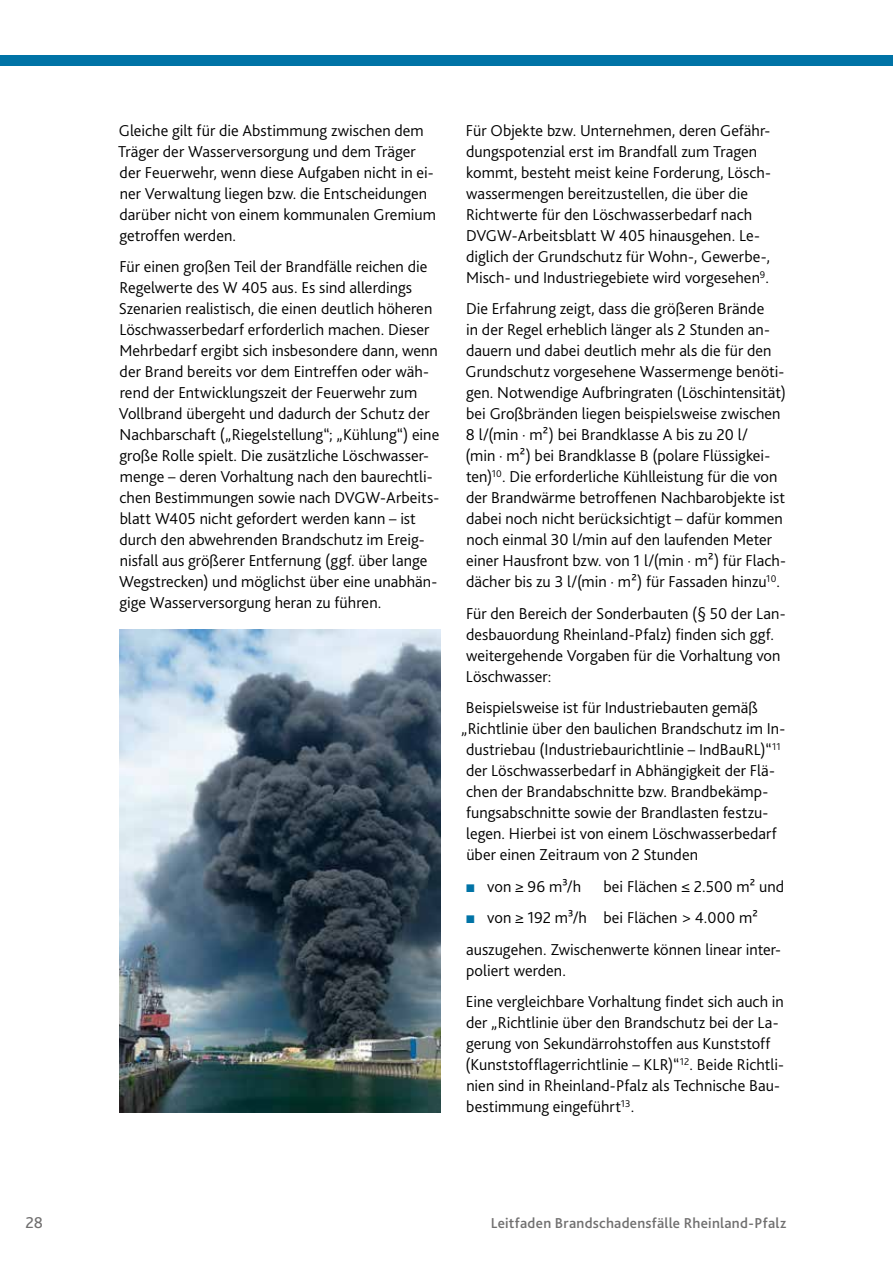
<style>
.page{position:relative;width:893px;height:1263px;background:#fff}
.page>*{position:absolute;margin:0;border:0;box-sizing:border-box;transform-origin:0 0}
.t1{font:300 16.5px/21px "Bliss 2";color:#000}
.t2{font:16.5px "Bliss 2";color:#706f6f}
.t3{font:500 15px "Bliss 2";letter-spacing:.015em;color:#706f6f}
.s1{font-family:"Arial";font-weight:400;color:#0073a6}
</style>
<div class="page">
<div style="left:0;top:55px;width:893px;height:11px;background:#0073a6"></div>
<img style="left:119px;top:629px;width:321px;height:483px">
<p class="t1" style="left:118px;top:119px;width:319px">Gleiche gilt für die Abstimmung zwischen dem Träger der Wasserversorgung und dem Träger der Feuerwehr, wenn diese Aufgaben nicht in ei&shy;ner Verwaltung liegen bzw. die Entscheidungen darüber nicht von einem kommunalen Gremium getroffen werden.</p>
<p class="t1" style="left:119px;top:256px;width:322px">Für einen großen Teil der Brandfälle reichen die Regelwerte des W 405 aus. Es sind allerdings Szenarien realistisch, die einen deutlich höheren Löschwasserbedarf erforderlich machen. Dieser Mehrbedarf ergibt sich insbesondere dann, wenn der Brand bereits vor dem Eintreffen oder wäh&shy;rend der Entwicklungszeit der Feuerwehr zum Vollbrand übergeht und dadurch der Schutz der N achbarschaft („Riegelstellung“; „Kühlung“) eine große Rolle spielt. Die zusätzliche Löschwasser&shy;menge – deren Vorhaltung nach den baurechtli&shy;chen Bestimmungen sowie nach DVGW-Arbeits&shy;blatt W405 nicht gefordert werden kann – ist durch den abwehrenden Brandschutz im Ereig&shy;nisfall aus größerer Entfernung (ggf. über lange Wegstrecken) und möglichst über eine unabhän&shy;gige Wasserversorgung heran zu führen.</p>
<p class="t1" style="left:466px;top:120px;width:306px">Für Objekte bzw. Unternehmen, deren Gefähr&shy;dungspotenzial erst im Brandfall zum Tragen kommt, besteht meist keine Forderung, Lösch&shy;wassermengen bereitzustellen, die über die Richtwerte für den Löschwasserbedarf nach DVGW-Arbeitsblatt W 405 hinausgehen. Le&shy;diglich der Grundschutz für Wohn-, Gewerbe-, Misch- und I ndustriegebiete wird vorgesehen<sup>9</sup>.</p>
<p class="t1" style="left:465px;top:298px;width:322px">Die Erfahrung zeigt, dass die größeren Brände<br>in der Regel erheblich länger als 2 Stunden an&shy;dauern und dabei deutlich mehr als die für den Grundschutz vorgesehene Wassermenge benöti&shy;gen. N otwendige Aufbringraten (Löschintensität) bei Großbränden liegen beispielsweise zwischen 8 l/(min · m²) bei Brandklasse A bis zu 20 l/<br>(min · m²) bei Brandklasse B (polare Flüssigkei&shy;ten)<sup>10</sup>. Die erforderliche Kühlleistung für die von der Brandwärme betroffenen N achbarobjekte ist dabei noch nicht berücksichtigt – dafür kommen noch einmal 30 l/min auf den laufenden Meter einer H ausfront bzw. von 1 l/(min · m²) für Flach&shy;dächer bis zu 3 l/(min · m²) für Fassaden hinzu<sup>10</sup>.</p>
<p class="t1" style="left:466px;top:602px;width:321px">Für den Bereich der Sonderbauten (§ 50 der Lan&shy;desbauordung Rheinland-Pfalz) finden sich ggf. weitergehende Vorgaben für die Vorhaltung von Löschwasser:</p>
<p class="t1" style="left:466px;top:697px;width:293px">Beispielsweise ist für I ndustriebauten gemäß</p>
<p class="t1" style="left:461px;top:718px;width:326px">„Richtlinie über den baulichen Brandschutz im I n-</p>
<p class="t1" style="left:466px;top:739px;width:316px">dustriebau (I ndustriebaurichtlinie – I ndBauRL)“<sup>11</sup></p>
<p class="t1" style="left:466px;top:760px;width:310px">der Löschwasserbedarf in Abhängigkeit der Flä-</p>
<p class="t1" style="left:466px;top:781px;width:304px">chen der Brandabschnitte bzw. Brandbekämp-</p>
<p class="t1" style="left:466px;top:802px;width:304px">fungsabschnitte sowie der Brandlasten festzu-</p>
<p class="t1" style="left:466px;top:823px;width:312px">legen. H ierbei ist von einem Löschwasserbedarf</p>
<p class="t1" style="left:466px;top:844px;width:233px">über einen Zeitraum von 2 Stunden</p>
<p class="t1" style="left:465px;top:875px;width:117px"><span class="s1">■</span> von ≥ 96 m³/h</p>
<p class="t1" style="left:604px;top:875px;width:182px">bei Flächen ≤ 2.500 m² und</p>
<p class="t1" style="left:465px;top:902px;width:317px;line-height:31.5px"><span class="s1">■</span> von ≥ 192 m³/h bei Flächen &gt; 4.000 m² auszugehen. Zwischenwerte können linear inter-</p>
<p class="t1" style="left:466px;top:954px;width:319px;line-height:31.5px">poliert werden.<br>Eine vergleichbare Vorhaltung findet sich auch in</p>
<p class="t1" style="left:465px;top:1012px;width:320px">der „Richtlinie über den Brandschutz bei der La&shy;gerung von Sekundärrohstoffen aus Kunststoff (Kunststofflagerrichtlinie – KLR)“<sup>12</sup>. Beide Richtli&shy;nien sind in Rheinland-Pfalz als Technische Bau&shy;bestimmung eingeführt<sup>13</sup>.</p>
<p class="t2" style="left:26px;top:1212px;width:19px">28</p>
<p class="t3" style="left:491px;top:1214px;width:297px">Leitfaden Brandschadensfälle Rheinland-Pfalz</p>
</div>
